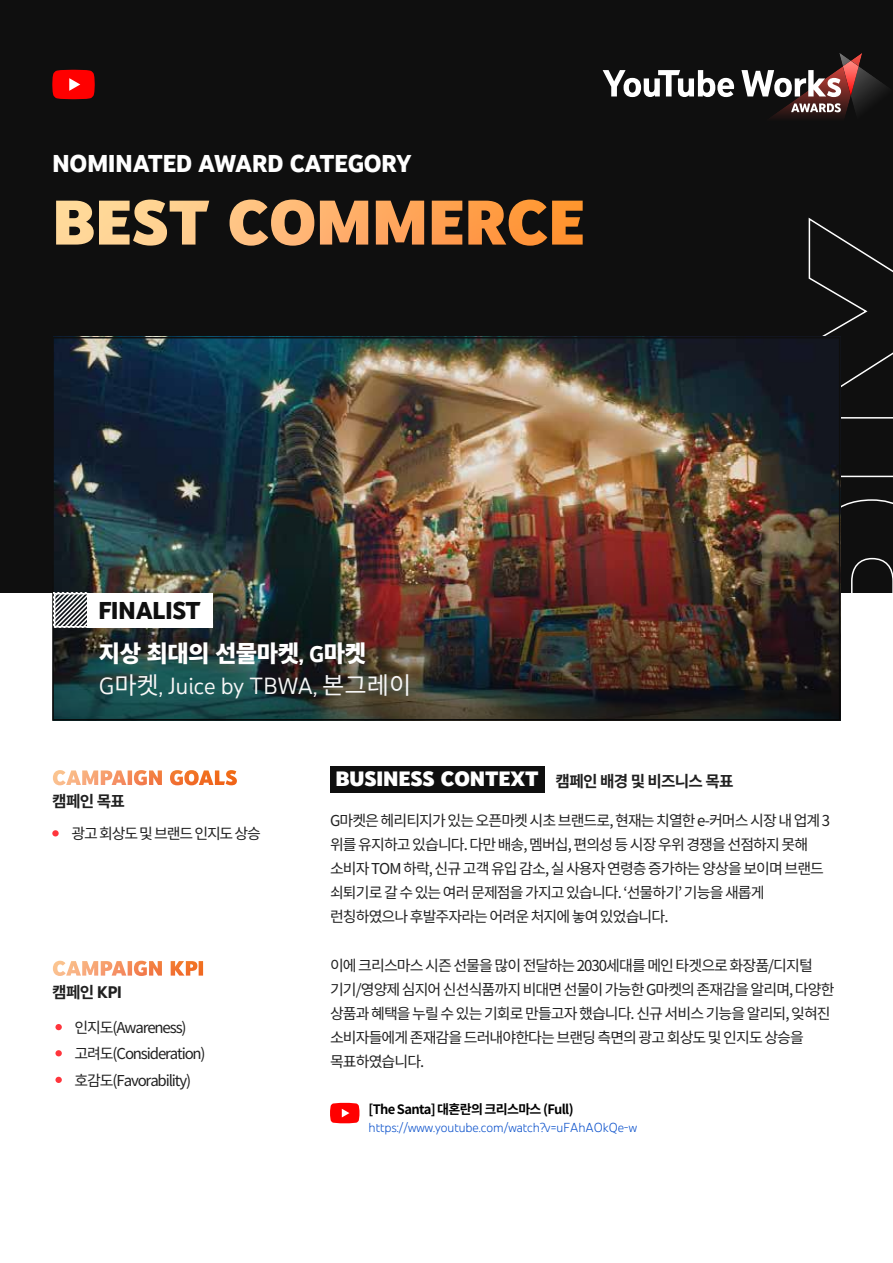
<style>
.page{position:relative;width:893px;height:1263px;background:#fff}
.page>*{position:absolute;margin:0;border:0;box-sizing:border-box;transform-origin:0 0}
.t1{font:800 25.05px "You Tube Sans";letter-spacing:-.02em;color:#fff}
.t2{font:800 25.05px "You Tube Sans";letter-spacing:-.02em;color:#0f0f0f}
.t3{font:24px "You Tube Sans";color:#f6f6f6}
.t4{font:900 23.25px "Noto Sans CJ Kkr";letter-spacing:-.02em;color:#fff}
.t5{font:900 21.3px "You Tube Sans";letter-spacing:-.005em;color:#fff}
.t6{font:700 15.75px "Noto Sans CJ Kkr";letter-spacing:-.045em;color:#212121}
.t7{font:15px/24px "Noto Sans CJ Kkr";letter-spacing:-.06em;color:#212121}
.t8{font:300 13.35px "You Tube Sans";color:#15c}
.t9{font:700 13.05px "Noto Sans CJ Kkr";letter-spacing:-.055em;color:#000}
.s1{font-family:"You Tube Sans";font-weight:700}
.s2{font-family:"Noto Sans CJ Kkr"}
.s3{font-family:"You Tube Sans";font-size:17.25px}
.s4{font-family:"Noto Sans CJ Kkr";font-weight:700;font-size:15.75px;color:#212121}
</style>
<div class="page">
<div style="left:0;top:0;width:893px;height:593px;background:#0f0f0f"></div>
<svg style="left:603px;top:70px;width:131px;height:27px"></svg>
<svg style="left:741px;top:53px;width:146px;height:65px"></svg>
<svg style="left:52px;top:70px;width:43px;height:29px"></svg>
<svg style="left:840px;top:486px;width:53px;height:107px"></svg>
<svg style="left:840px;top:417px;width:53px;height:60px"></svg>
<svg style="left:808px;top:217px;width:85px;height:171px"></svg>
<img style="left:52px;top:337px;width:788px;height:383px">
<div style="left:88px;top:593px;width:125px;height:34px;background:#fff"></div>
<svg style="left:54px;top:593px;width:34px;height:34px"></svg>
<svg style="left:53px;top:770px;width:184px;height:15px"></svg>
<div style="left:330px;top:766px;width:214px;height:26px;background:#0f0f0f"></div>
<div style="left:52px;top:830px;width:7px;height:6px;background:#ff353c;border-radius:50%"></div>
<svg style="left:53px;top:961px;width:150px;height:15px"></svg>
<svg style="left:56px;top:200px;width:527px;height:46px"></svg>
<svg style="left:330px;top:1103px;width:29px;height:20px"></svg>
<div style="left:55px;top:1024px;width:7px;height:6px;background:#ff353c;border-radius:50%"></div>
<div style="left:55px;top:1050px;width:7px;height:6px;background:#ff353c;border-radius:50%"></div>
<div style="left:55px;top:1077px;width:7px;height:6px;background:#ff353c;border-radius:50%"></div>
<h1 class="t1" style="left:52px;top:142px;width:361px">NOMINATED AWARD CATEGORY</h1>
<h1 class="t2" style="left:98px;top:590px;width:104px">FINALIST</h1>
<h3 class="t4" style="left:99px;top:640px;width:269px">지상 최대의 선물마켓<span class="s1">, G</span>마켓</h3>
<h2 class="t3" style="left:99px;top:668px;width:314px">G<span class="s2">마켓</span>, Juice by TBWA, <span class="s2">본그레이</span></h2>
<p class="t6" style="left:52px;top:792px;width:74px">캠페인 목표</p>
<p class="t7" style="left:72px;top:822px;width:191px">광고 회상도 및 브랜드 인지도 상승</p>
<p class="t6" style="left:52px;top:983px;width:71px">캠페인 <span class="s3">KPI</span></p>
<p class="t7" style="left:75px;top:1015px;width:133px;line-height:26.2px">인지도(Awareness) 고려도(Consideration) 호감도(Favorability)</p>
<h3 class="t5" style="left:335px;top:761px;width:400px">BUSINESS CONTEXT <span class="s4">캠페인 배경 및 비즈니스 목표</span></h3>
<p class="t7" style="left:330px;top:809px;width:502px">G마켓은 헤리티지가 있는 오픈마켓 시초 브랜드로, 현재는 치열한 e-커머스 시장 내 업계 3 위를 유지하고 있습니다. 다만 배송, 멤버십, 편의성 등 시장 우위 경쟁을 선점하지 못해 소비자 TOM 하락, 신규 고객 유입 감소, 실 사용자 연령층 증가하는 양상을 보이며 브랜드 쇠퇴기로 갈 수 있는 여러 문제점을 가지고 있습니다. ‘선물하기’ 기능을 새롭게 런칭하였으나 후발주자라는 어려운 처지에 놓여 있었습니다.</p>
<p class="t7" style="left:330px;top:953px;width:506px">이에 크리스마스 시즌 선물을 많이 전달하는 2030세대를 메인 타겟으로 화장품/디지털 기기/영양제 심지어 신선식품까지 비대면 선물이 가능한 G마켓의 존재감을 알리며, 다양한 상품과 혜택을 누릴 수 있는 기회로 만들고자 했습니다. 신규 서비스 기능을 알리되, 잊혀진 소비자들에게 존재감을 드러내야한다는 브랜딩 측면의 광고 회상도 및 인지도 상승을 목표하였습니다.</p>
<p class="t9" style="left:369px;top:1102px;width:206px">[The Santa] 대혼란의 크리스마스 (Full)</p>
<p class="t8" style="left:369px;top:1118px;width:270px">https://www.youtube.com/watch?v=uFAhAOkQe-w</p>
</div>
